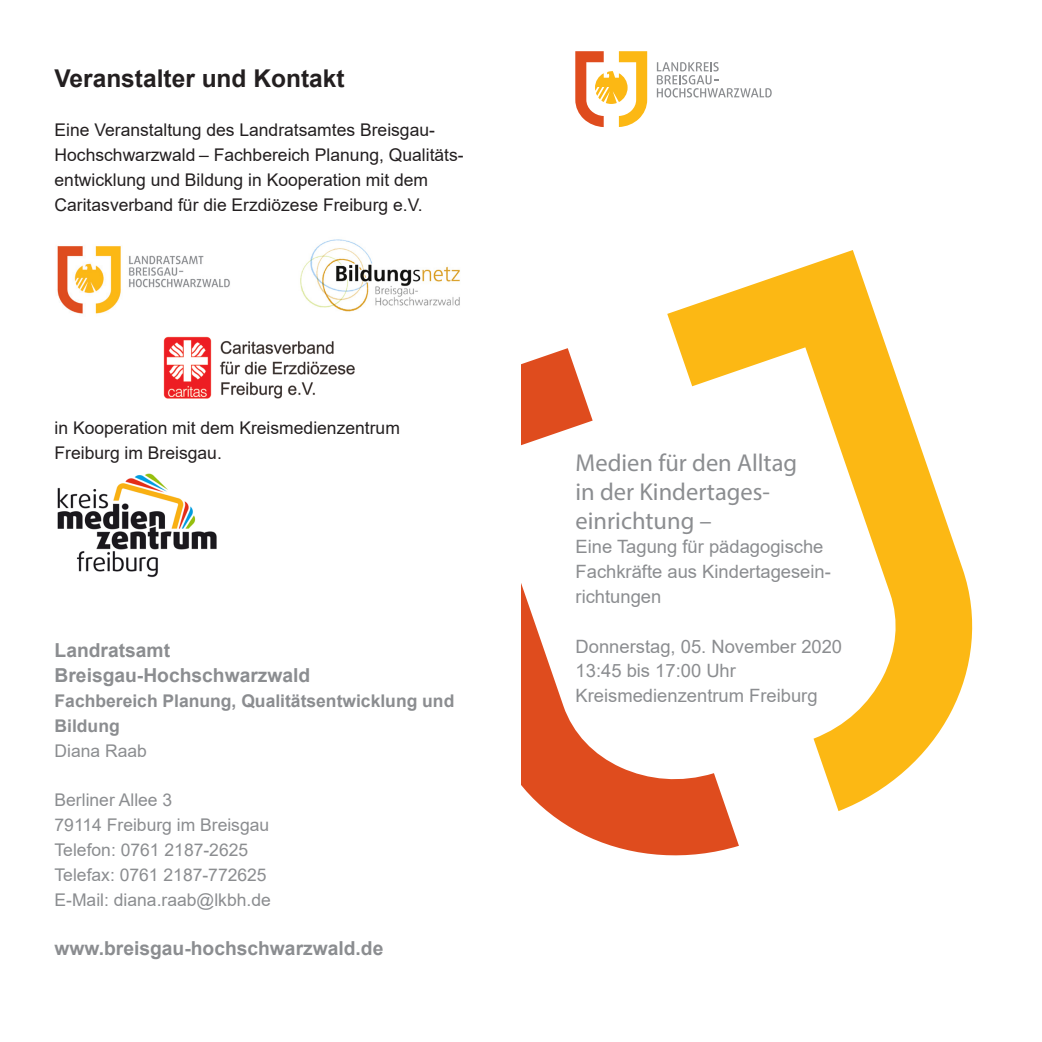
<style>
.page{position:relative;width:1042px;height:1042px;background:#fff}
.page>*{position:absolute;margin:0;border:0;box-sizing:border-box;transform-origin:0 0}
.t1{font:24.5px/28.5px "Myriad Pro";color:#8b8d90}
.t2{font:700 24.5px "Arial";color:#231f20}
.t3{font:700 19.25px/24.8px "Arial";color:#8b8d90}
.t4{font:18.38px/24.8px "Arial";color:#8b8d90}
.t5{font:17.5px/24.8px "Arial";color:#231f20}
.t6{font:17.5px/24.8px "Arial";color:#8b8d90}
.t7{font:700 17.5px/24.8px "Arial";color:#8b8d90}
</style>
<div class="page">
<img style="left:57px;top:246px;width:173px;height:68px">
<img style="left:300px;top:239px;width:160px;height:73px">
<img style="left:57px;top:473px;width:160px;height:105px">
<img style="left:163px;top:336px;width:192px;height:63px">
<svg style="left:521px;top:348px;width:218px;height:507px"></svg>
<svg style="left:667px;top:250px;width:305px;height:561px"></svg>
<svg style="left:657px;top:62px;width:115px;height:35px"></svg>
<svg style="left:575px;top:51px;width:72px;height:76px"></svg>
<h1 class="t2" style="left:55px;top:61px;width:291px">Veranstalter und Kontakt</h1>
<p class="t5" style="left:55px;top:118px;width:411px">Eine Veranstaltung des Landratsamtes Breisgau-Hochschwarzwald – Fachbereich Planung, Qualitäts&shy;entwicklung und Bildung in Kooperation mit dem Caritasverband für die Erzdiözese Freiburg e.V.</p>
<p class="t5" style="left:55px;top:415px;width:347px">in Kooperation mit dem Kreismedienzentrum<br>Freiburg im Breisgau.</p>
<p class="t3" style="left:55px;top:638px;width:257px">Landratsamt<br>Breisgau-Hochschwarzwald</p>
<p class="t7" style="left:55px;top:689px;width:401px">Fachbereich Planung, Qualitätsentwicklung und<br>Bildung</p>
<p class="t6" style="left:55px;top:738px;width:94px">Diana Raab</p>
<p class="t6" style="left:55px;top:787px;width:218px">Berliner Allee 3<br>79114 Freiburg im Breisgau<br>Telefon: 0761 2187-2625<br>Telefax: 0761 2187-772625<br>E-Mail: diana.raab@lkbh.de</p>
<p class="t3" style="left:55px;top:936px;width:330px">www.breisgau-hochschwarzwald.de</p>
<h1 class="t1" style="left:575px;top:448px;width:223px">Medien für den Alltag in der Kindertages&shy;einrichtung –</h1>
<p class="t4" style="left:575px;top:534px;width:257px">Eine Tagung für pädagogische<br>Fachkräfte aus Kindertagesein&shy;richtungen</p>
<p class="t4" style="left:575px;top:633px;width:268px">Donnerstag, 05. November 2020<br>13:45 bis 17:00 Uhr<br>Kreismedienzentrum Freiburg</p>
</div>
